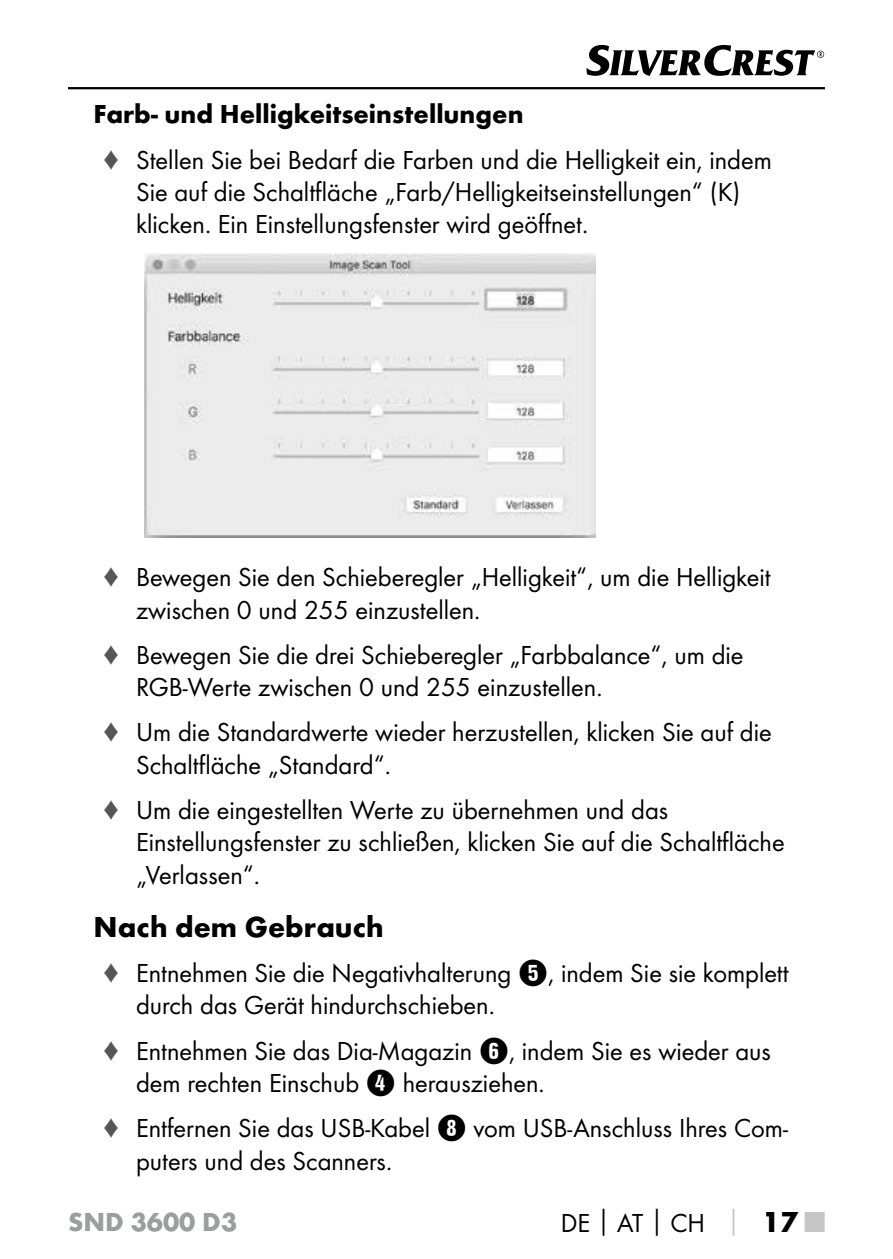
<style>
.page{position:relative;width:893px;height:1259px;background:#fff}
.page>*{position:absolute;margin:0;border:0;box-sizing:border-box;transform-origin:0 0}
.t1{font:700 30px "Futura";color:#000}
.t2{font:27px/32.4px "Futura Boo";color:#000}
.t3{font:700 27px "Futura";color:#000}
.t4{font:700 27px "Futura";color:#9c9d9d}
.s1{color:#565656}
.s2{font-family:"Hako PI Nummern";font-size:30px}
.s3{font-family:"Futura";font-weight:700}
.s4{font-family:"Futura";font-weight:700;color:#c5c6c6}
.s5{font-family:"Futura";font-weight:700;font-size:30px}
.s6{font-family:"Futura";font-weight:700;font-size:30px;color:#c5c6c6}
</style>
<div class="page">
<hr style="left:68px;top:87px;width:757px;height:2px;background:#000">
<svg style="left:586px;top:45px;width:238px;height:31px"></svg>
<img style="left:145px;top:253px;width:450px;height:284px">
<p class="t3" style="left:94px;top:98px;width:432px">Farb- und Helligkeitseinstellungen</p>
<p class="t2" style="left:136px;top:143px;width:637px;text-indent:-34px"><span class="s1">♦</span> Stellen Sie bei Bedarf die Farben und die Helligkeit ein, indem<br>Sie auf die Schaltfläche „Farb/Helligkeitseinstellungen“ (K) klicken. Ein Einstellungsfenster wird geöffnet.</p>
<p class="t2" style="left:136px;top:561px;width:636px;text-indent:-34px"><span class="s1">♦</span> Bewegen Sie den Schieberegler „Helligkeit“, um die Helligkeit zwischen 0 und 255 einzustellen.</p>
<p class="t2" style="left:136px;top:638px;width:609px;text-indent:-34px"><span class="s1">♦</span> Bewegen Sie die drei Schieberegler „Farbbalance“, um die<br>RGB-Werte zwischen 0 und 255 einzustellen.</p>
<p class="t2" style="left:136px;top:716px;width:637px;text-indent:-34px"><span class="s1">♦</span> Um die Standardwerte wieder herzustellen, klicken Sie auf die<br>Schaltfläche „Standard“.</p>
<p class="t2" style="left:136px;top:793px;width:650px;text-indent:-34px"><span class="s1">♦</span> Um die eingestellten Werte zu übernehmen und das<br>Einstellungsfenster zu schließen, klicken Sie auf die Schaltfläche „Verlassen“.</p>
<p class="t1" style="left:94px;top:908px;width:292px">Nach dem Gebrauch</p>
<p class="t2" style="left:136px;top:956px;width:654px;text-indent:-34px"><span class="s1">♦</span> Entnehmen Sie die Negativhalterung <span class="s2">5</span>, indem Sie sie komplett durch das Gerät hindurchschieben.</p>
<p class="t2" style="left:136px;top:1034px;width:636px;text-indent:-34px"><span class="s1">♦</span> Entnehmen Sie das Dia-Magazin <span class="s2">6</span>, indem Sie es wieder aus dem rechten Einschub <span class="s2">4</span> herausziehen.</p>
<p class="t2" style="left:136px;top:1111px;width:653px;text-indent:-34px"><span class="s1">♦</span> Entfernen Sie das USB-Kabel <span class="s2">8</span> vom USB-Anschluss Ihres Com&shy;puters und des Scanners.</p>
<p class="t4" style="left:68px;top:1204px;width:171px">SND 3600 D3</p>
<p class="t2" style="left:561px;top:1206px;width:266px">DE<span class="s3">│</span>AT<span class="s3">│</span>CH <span class="s4">│</span> <span class="s5">17</span> <span class="s6">■</span></p>
</div>
